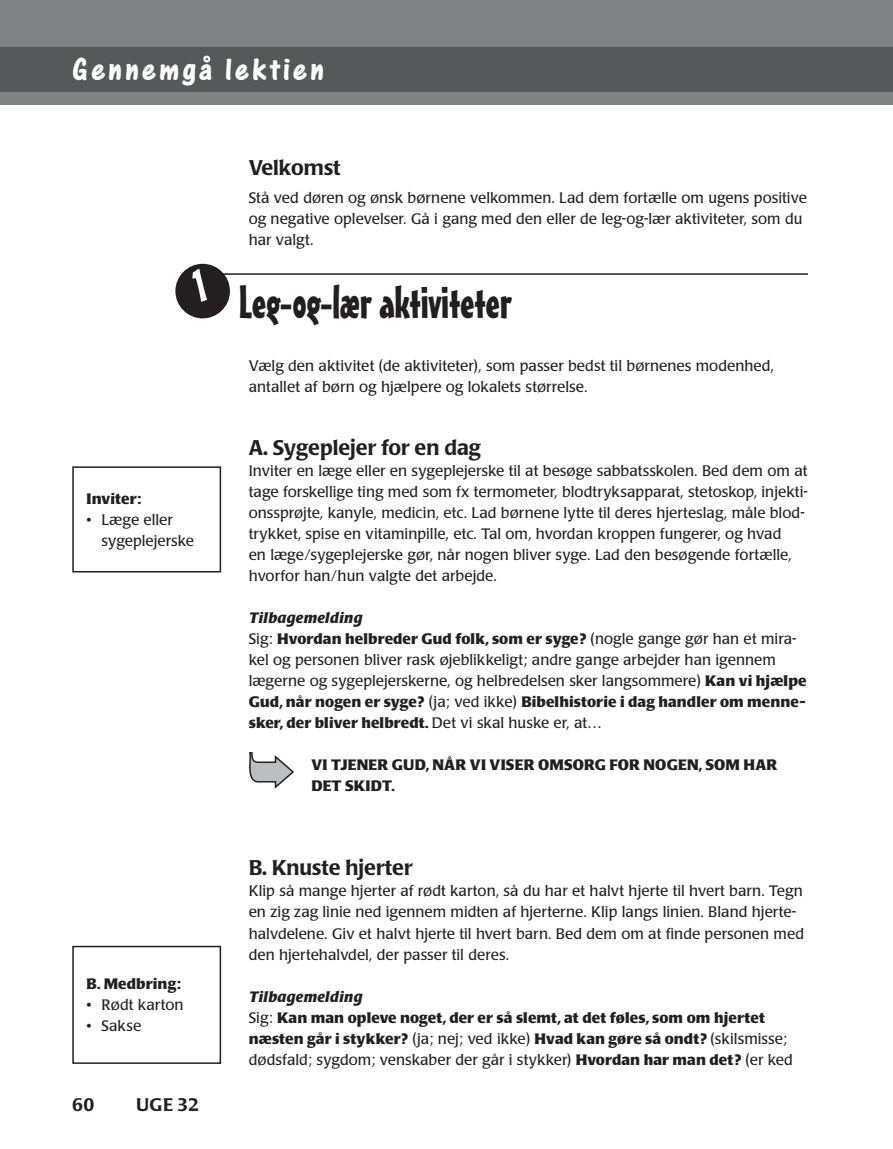
<style>
.page{position:relative;width:893px;height:1149px;background:#fff}
.page>*{position:absolute;margin:0;border:0;box-sizing:border-box;transform-origin:0 0}
.t1{font:45px "Mister Earl BT";letter-spacing:-.01em;color:#231f20}
.t2{font:33px "One Stroke Script Bold Plain";letter-spacing:.1em;color:#fff}
.t3{font:500 21px "Poppl Laudatio";color:#231f20}
.t4{font:500 18px "Poppl Laudatio";letter-spacing:.02em;color:#231f20}
.t5{font:15px/21px "Poppl Laudatio";color:#231f20}
.t6{font:700 15px/21px "Poppl Laudatio";letter-spacing:.005em;color:#231f20}
.s1{font-weight:700;font-style:italic}
.s2{font-weight:700}
.s3{font-style:italic}
.s4{font-weight:400}
</style>
<div class="page">
<div style="left:0;top:0;width:893px;height:104px;background:#808285"></div>
<div style="left:0;top:47px;width:893px;height:44px;background:#57585a"></div>
<div style="left:72px;top:466px;width:149px;height:106px;border:2px solid #231f20"></div>
<div style="left:72px;top:945px;width:149px;height:118px;border:2px solid #231f20"></div>
<div style="left:175px;top:264px;width:55px;height:54px;background:#231f20;border-radius:50%"></div>
<hr style="left:218px;top:273px;width:590px;height:2px;background:#231f20">
<svg style="left:249px;top:752px;width:45px;height:37px"></svg>
<h2 class="t2" style="left:72px;top:60px;width:253px">Gennemgå lektien</h2>
<h3 class="t3" style="left:249px;top:159px;width:93px">Velkomst</h3>
<p class="t5" style="left:249px;top:189px;width:560px">Stå ved døren og ønsk børnene velkommen. Lad dem fortælle om ugens positive og negative oplevelser. Gå i gang med den eller de leg-og-lær aktiviteter, som du har valgt.</p>
<h1 class="t1" style="left:239px;top:286px;width:274px">Leg-og-lær aktiviteter</h1>
<p class="t6" style="left:87px;top:489px;width:56px">Inviter:</p>
<p class="t5" style="left:101px;top:510px;width:94px;text-indent:-15px">• Læge eller sygeplejerske</p>
<p class="t6" style="left:87px;top:974px;width:96px">B. Medbring:</p>
<p class="t5" style="left:87px;top:995px;width:98px">• Rødt karton</p>
<p class="t5" style="left:87px;top:1016px;width:56px">• Sakse</p>
<p class="t4" style="left:72px;top:1097px;width:24px">60</p>
<p class="t4" style="left:136px;top:1097px;width:64px">UGE 32</p>
<p class="t5" style="left:249px;top:357px;width:527px">Vælg den aktivitet (de aktiviteter), som passer bedst til børnenes modenhed, antallet af børn og hjælpere og lokalets størrelse.</p>
<h3 class="t3" style="left:249px;top:439px;width:234px">A. Sygeplejer for en dag</h3>
<p class="t5" style="left:249px;top:462px;width:561px">Inviter en læge eller en sygeplejerske til at besøge sabbatsskolen. Bed dem om at tage forskellige ting med som fx termometer, blodtryksapparat, stetoskop, injekti&shy;onssprøjte, kanyle, medicin, etc. Lad børnene lytte til deres hjerteslag, måle blod&shy;trykket, spise en vitaminpille, etc. Tal om, hvordan kroppen fungerer, og hvad<br>en læge/sygeplejerske gør, når nogen bliver syge. Lad den besøgende fortælle, hvorfor han/hun valgte det arbejde.</p>
<p class="t5" style="left:249px;top:609px;width:559px"><span class="s1">Tilbagemelding<br></span>Sig: <span class="s2">Hvordan helbreder Gud folk, som er syge?</span> (nogle gange gør han et mira&shy;kel og personen bliver rask øjeblikkeligt; andre gange arbejder han igennem lægerne og sygeplejerskerne, og helbredelsen sker langsommere) <span class="s2">Kan vi hjælpe Gud, når nogen er syge?</span> (ja; ved ikke) <span class="s2">Bibelhistorie i dag handler om menne&shy;sker, der bliver helbredt.</span> Det vi skal huske er, at…</p>
<p class="t6" style="left:311px;top:755px;width:468px">VI TJENER GUD, NÅR VI VISER OMSORG FOR NOGEN, SOM HAR<br>DET SKIDT.</p>
<h3 class="t3" style="left:249px;top:859px;width:166px">B. Knuste hjerter</h3>
<p class="t5" style="left:249px;top:882px;width:557px">Klip så mange hjerter af rødt karton, så du har et halvt hjerte til hvert barn. Tegn en zig zag linie ned igennem midten af hjerterne. Klip langs linien. Bland hjerte&shy;halvdelene. Giv et halvt hjerte til hvert barn. Bed dem om at finde personen med den hjertehalvdel, der passer til deres.</p>
<p class="t6" style="left:249px;top:986px;width:546px"><span class="s3">Tilbagemelding<br></span><span class="s4">Sig:</span> Kan man opleve noget, der er så slemt, at det føles, som om hjertet næsten går i stykker? <span class="s4">(ja; nej; ved ikke)</span> Hvad kan gøre så ondt? <span class="s4">(skilsmisse; dødsfald; sygdom; venskaber der går i stykker)</span> Hvordan har man det? <span class="s4">(er ked</span></p>
</div>
